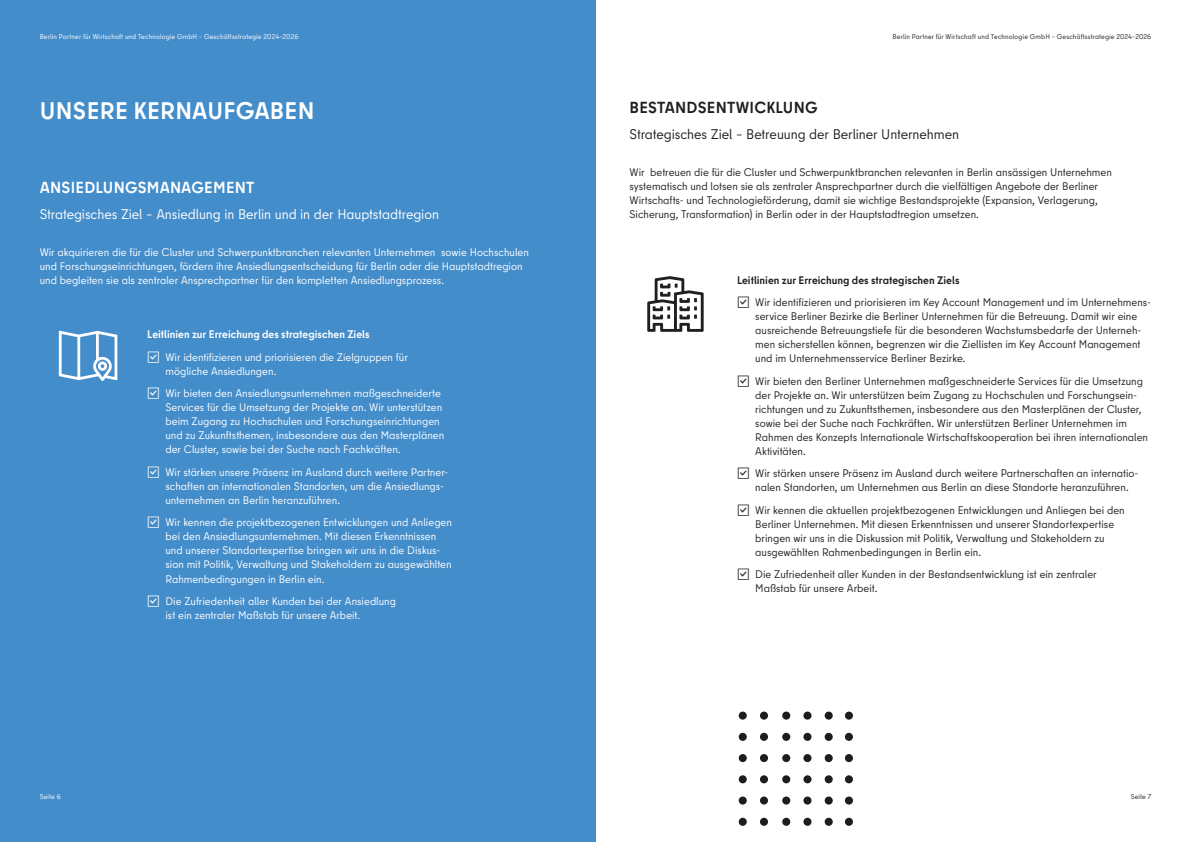
<style>
.page{position:relative;width:1191px;height:842px;background:#fff}
.page>*{position:absolute;margin:0;border:0;box-sizing:border-box;transform-origin:0 0}
.t1{font:700 24px "Berlin Type";letter-spacing:.01em;color:#fff}
.t2{font:700 16px "Berlin Type";letter-spacing:.015em;color:#fff}
.t3{font:700 16px "Berlin Type";letter-spacing:.015em;color:#231f20}
.t4{font:14px "Berlin Type";letter-spacing:-.005em;color:#fff}
.t5{font:14px "Berlin Type";letter-spacing:-.005em;color:#231f20}
.t6{font:11px/14px "Berlin Type";color:#231f20}
.t7{font:11px/14px "Berlin Type";color:#fff}
.t8{font:700 11px "Berlin Type";color:#231f20}
.t9{font:700 11px "Berlin Type";color:#fff}
.t10{font:7px "Berlin Type";letter-spacing:.015em;color:#fff}
.t11{font:7px "Berlin Type";letter-spacing:.015em;color:#231f20}
</style>
<div class="page">
<div style="left:0;top:0;width:595px;height:842px;background:#448dcb"></div>
<svg style="left:647px;top:276px;width:56px;height:56px"></svg>
<svg style="left:738px;top:711px;width:9px;height:9px"></svg>
<div style="left:760px;top:711px;width:8px;height:9px;background:#1d1d1b;border-radius:50%"></div>
<div style="left:782px;top:711px;width:8px;height:9px;background:#1d1d1b;border-radius:50%"></div>
<div style="left:803px;top:711px;width:8px;height:9px;background:#1d1d1b;border-radius:50%"></div>
<svg style="left:824px;top:711px;width:8px;height:9px"></svg>
<div style="left:738px;top:733px;width:9px;height:8px;background:#1d1d1b;border-radius:50%"></div>
<div style="left:760px;top:733px;width:8px;height:8px;background:#1d1d1b;border-radius:50%"></div>
<div style="left:782px;top:733px;width:8px;height:8px;background:#1d1d1b;border-radius:50%"></div>
<div style="left:803px;top:733px;width:8px;height:8px;background:#1d1d1b;border-radius:50%"></div>
<div style="left:824px;top:733px;width:8px;height:8px;background:#1d1d1b;border-radius:50%"></div>
<div style="left:738px;top:754px;width:9px;height:8px;background:#1d1d1b;border-radius:50%"></div>
<div style="left:760px;top:754px;width:8px;height:8px;background:#1d1d1b;border-radius:50%"></div>
<div style="left:782px;top:754px;width:8px;height:8px;background:#1d1d1b;border-radius:50%"></div>
<div style="left:803px;top:754px;width:8px;height:8px;background:#1d1d1b;border-radius:50%"></div>
<div style="left:824px;top:754px;width:8px;height:8px;background:#1d1d1b;border-radius:50%"></div>
<div style="left:738px;top:775px;width:9px;height:8px;background:#1d1d1b;border-radius:50%"></div>
<div style="left:760px;top:775px;width:8px;height:8px;background:#1d1d1b;border-radius:50%"></div>
<div style="left:782px;top:775px;width:8px;height:8px;background:#1d1d1b;border-radius:50%"></div>
<div style="left:803px;top:775px;width:8px;height:8px;background:#1d1d1b;border-radius:50%"></div>
<div style="left:824px;top:775px;width:8px;height:8px;background:#1d1d1b;border-radius:50%"></div>
<div style="left:738px;top:796px;width:9px;height:8px;background:#1d1d1b;border-radius:50%"></div>
<div style="left:760px;top:796px;width:8px;height:8px;background:#1d1d1b;border-radius:50%"></div>
<div style="left:782px;top:796px;width:8px;height:8px;background:#1d1d1b;border-radius:50%"></div>
<div style="left:803px;top:796px;width:8px;height:8px;background:#1d1d1b;border-radius:50%"></div>
<div style="left:824px;top:796px;width:8px;height:8px;background:#1d1d1b;border-radius:50%"></div>
<div style="left:845px;top:711px;width:8px;height:9px;background:#1d1d1b;border-radius:50%"></div>
<div style="left:845px;top:733px;width:8px;height:8px;background:#1d1d1b;border-radius:50%"></div>
<div style="left:845px;top:754px;width:8px;height:8px;background:#1d1d1b;border-radius:50%"></div>
<div style="left:845px;top:775px;width:8px;height:8px;background:#1d1d1b;border-radius:50%"></div>
<div style="left:845px;top:796px;width:8px;height:8px;background:#1d1d1b;border-radius:50%"></div>
<div style="left:738px;top:818px;width:9px;height:8px;background:#1d1d1b;border-radius:50%"></div>
<div style="left:760px;top:818px;width:8px;height:8px;background:#1d1d1b;border-radius:50%"></div>
<div style="left:782px;top:818px;width:8px;height:8px;background:#1d1d1b;border-radius:50%"></div>
<div style="left:803px;top:818px;width:8px;height:8px;background:#1d1d1b;border-radius:50%"></div>
<div style="left:824px;top:818px;width:8px;height:8px;background:#1d1d1b;border-radius:50%"></div>
<div style="left:845px;top:818px;width:8px;height:8px;background:#1d1d1b;border-radius:50%"></div>
<svg style="left:59px;top:331px;width:58px;height:50px"></svg>
<p class="t10" style="left:40px;top:32px;width:260px">Berlin Partner für Wirtschaft und Technologie GmbH – Geschäftsstrategie 2024–2026</p>
<p class="t1" style="left:40px;top:95px;width:276px">UNSERE KERNAUFGABEN</p>
<p class="t2" style="left:40px;top:177px;width:216px">ANSIEDLUNGSMANAGEMENT</p>
<p class="t4" style="left:40px;top:205px;width:401px">Strategisches Ziel – Ansiedlung in Berlin und in der Hauptstadtregion</p>
<p class="t7" style="left:40px;top:245px;width:491px">Wir akquirieren die für die Cluster und Schwerpunktbranchen relevanten Unternehmen sowie Hochschulen und Forschungseinrichtungen, fördern ihre Ansiedlungsentscheidung für Berlin oder die Hauptstadtregion und begleiten sie als zentraler Ansprechpartner für den kompletten Ansiedlungsprozess.</p>
<p class="t9" style="left:147px;top:328px;width:224px">Leitlinien zur Erreichung des strategischen Ziels</p>
<p class="t7" style="left:165px;top:350px;width:244px;text-indent:-18px">☑ Wir identifizieren und priorisieren die Zielgruppen für mögliche Ansiedlungen.</p>
<p class="t7" style="left:165px;top:387px;width:280px;text-indent:-18px">☑ Wir bieten den Ansiedlungsunternehmen maßgeschneiderte Services für die Umsetzung der Projekte an. Wir unterstützen beim Zugang zu Hochschulen und Forschungseinrichtungen und zu Zukunftsthemen, insbesondere aus den Masterplänen der Cluster, sowie bei der Suche nach Fachkräften.</p>
<p class="t7" style="left:165px;top:465px;width:284px;text-indent:-18px">☑ Wir stärken unsere Präsenz im Ausland durch weitere Partner&shy;schaften an internationalen Standorten, um die Ansiedlungs&shy;unternehmen an Berlin heranzuführen.</p>
<p class="t7" style="left:165px;top:516px;width:288px;text-indent:-18px">☑ Wir kennen die projektbezogenen Entwicklungen und Anliegen bei den Ansiedlungsunternehmen. Mit diesen Erkenntnissen und unserer Standortexpertise bringen wir uns in die Diskus&shy;sion mit Politik, Verwaltung und Stakeholdern zu ausgewählten Rahmenbedingungen in Berlin ein.</p>
<p class="t7" style="left:165px;top:594px;width:232px;text-indent:-18px">☑ Die Zufriedenheit aller Kunden bei der Ansiedlung ist ein zentraler Maßstab für unsere Arbeit.</p>
<p class="t11" style="left:892px;top:32px;width:260px">Berlin Partner für Wirtschaft und Technologie GmbH – Geschäftsstrategie 2024–2026</p>
<p class="t3" style="left:629px;top:97px;width:190px">BESTANDSENTWICKLUNG</p>
<p class="t5" style="left:629px;top:126px;width:331px">Strategisches Ziel – Betreuung der Berliner Unternehmen</p>
<p class="t6" style="left:629px;top:166px;width:484px">Wir betreuen die für die Cluster und Schwerpunktbranchen relevanten in Berlin ansässigen Unternehmen systematisch und lotsen sie als zentraler Ansprechpartner durch die vielfältigen Angebote der Berliner Wirtschafts- und Technologieförderung, damit sie wichtige Bestandsprojekte (Expansion, Verlagerung, Sicherung, Transformation) in Berlin oder in der Hauptstadtregion umsetzen.</p>
<p class="t8" style="left:737px;top:273px;width:224px">Leitlinien zur Erreichung des strategischen Ziels</p>
<p class="t6" style="left:755px;top:296px;width:397px;text-indent:-18px">☑ Wir identifizieren und priorisieren im Key Account Management und im Unternehmens&shy;service Berliner Bezirke die Berliner Unternehmen für die Betreuung. Damit wir eine ausreichende Betreuungstiefe für die besonderen Wachstumsbedarfe der Unterneh&shy;men sicherstellen können, begrenzen wir die Ziellisten im Key Account Management und im Unternehmensservice Berliner Bezirke.</p>
<p class="t6" style="left:755px;top:374px;width:394px;text-indent:-18px">☑ Wir bieten den Berliner Unternehmen maßgeschneiderte Services für die Umsetzung der Projekte an. Wir unterstützen beim Zugang zu Hochschulen und Forschungsein&shy;richtungen und zu Zukunftsthemen, insbesondere aus den Masterplänen der Cluster, sowie bei der Suche nach Fachkräften. Wir unterstützen Berliner Unternehmen im Rahmen des Konzepts Internationale Wirtschaftskooperation bei ihren internationalen Aktivitäten.</p>
<p class="t6" style="left:755px;top:467px;width:385px;text-indent:-18px">☑ Wir stärken unsere Präsenz im Ausland durch weitere Partnerschaften an internatio&shy;nalen Standorten, um Unternehmen aus Berlin an diese Standorte heranzuführen.</p>
<p class="t6" style="left:755px;top:503px;width:371px;text-indent:-18px">☑ Wir kennen die aktuellen projektbezogenen Entwicklungen und Anliegen bei den Berliner Unternehmen. Mit diesen Erkenntnissen und unserer Standortexpertise bringen wir uns in die Diskussion mit Politik, Verwaltung und Stakeholdern zu ausgewählten Rahmenbedingungen in Berlin ein.</p>
<p class="t6" style="left:755px;top:568px;width:343px;text-indent:-18px">☑ Die Zufriedenheit aller Kunden in der Bestandsentwicklung ist ein zentraler<br>Maßstab für unsere Arbeit.</p>
<p class="t10" style="left:40px;top:793px;width:22px">Seite 6</p>
<p class="t11" style="left:1130px;top:793px;width:22px">Seite 7</p>
</div>
